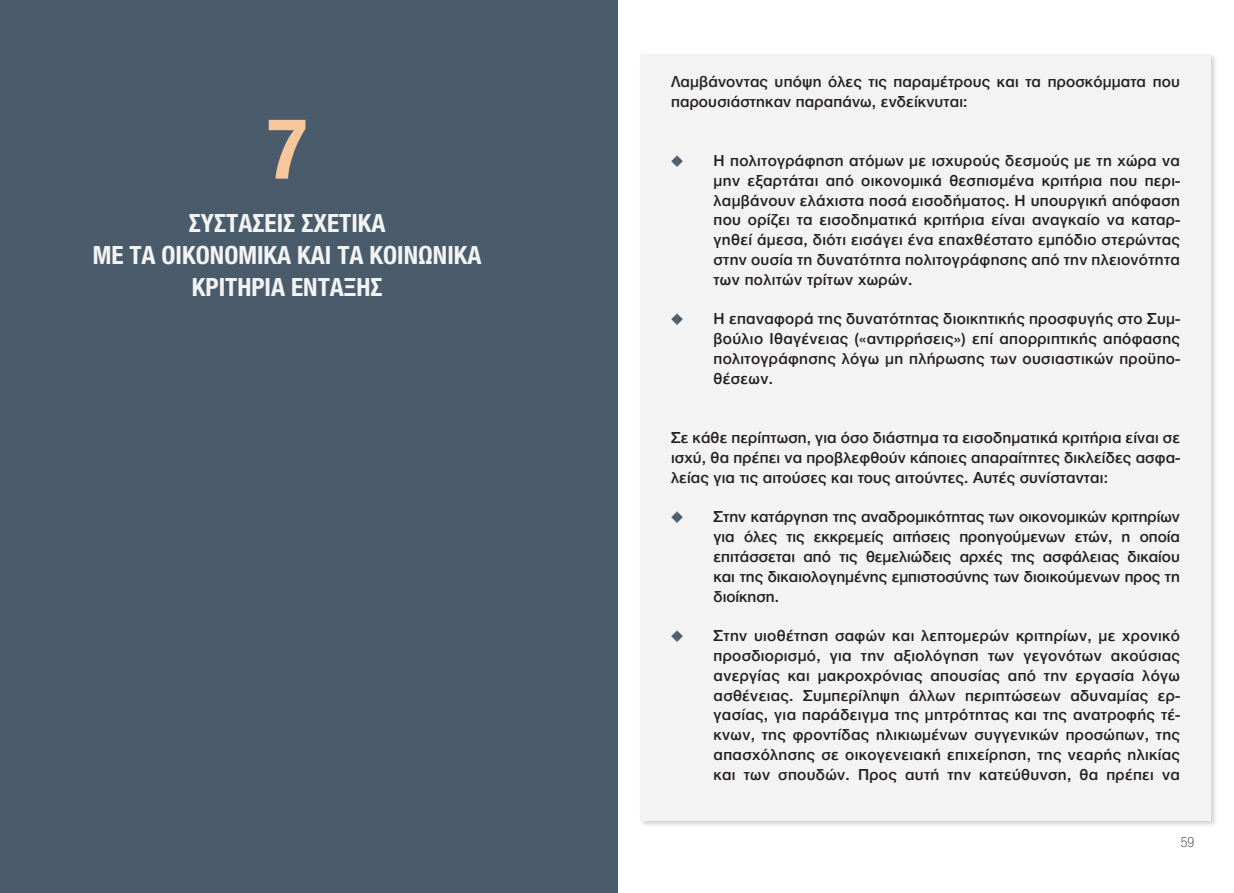
<style>
.page{position:relative;width:1234px;height:893px;background:#fff}
.page>*{position:absolute;margin:0;border:0;box-sizing:border-box;transform-origin:0 0}
.t1{font:700 condensed 90px "Helvetica Neue Greek";color:#f7c79b}
.t2{font:700 condensed 27px/32.4px "Helvetica Neue Greek";color:#f3f3f3;text-align:center}
.t3{font:500 16.5px/19.8px "Helvetica Neue Greek";letter-spacing:.01em;color:#231f20;text-align:justify}
.t4{font:16.5px "PF Agora Serif Pro";color:#4a5c6c}
.t5{font:15px "Helvetica Neue Greek X Lg Cond";color:#231f20}
</style>
<div class="page">
<div style="left:638px;top:52px;width:580px;height:776px;background:#231f20;opacity:.2"></div>
<div style="left:640px;top:54px;width:570px;height:767px;background:#f3f3f3"></div>
<div style="left:0;top:0;width:617px;height:893px;background:#4a5c6c"></div>
<h1 class="t1" style="left:265px;top:101px;width:45px">7</h1>
<h2 class="t2" style="left:93px;top:206px;width:390px">ΣΥΣΤΑΣΕΙΣ ΣΧΕΤΙΚΑ<br>ΜΕ ΤΑ ΟΙΚΟΝΟΜΙΚΑ ΚΑΙ ΤΑ ΚΟΙΝΩΝΙΚΑ<br>ΚΡΙΤΗΡΙΑ ΕΝΤΑΞΗΣ</h2>
<p class="t3" style="left:671px;top:71px;width:510px">Λαμβάνοντας υπόψη όλες τις παραμέτρους και τα προσκόμματα που παρουσιάστηκαν παραπάνω, ενδείκνυται:</p>
<p class="t4" style="left:669px;top:154px;width:16px">◀▶</p>
<p class="t4" style="left:669px;top:313px;width:16px">◀▶</p>
<p class="t3" style="left:713px;top:151px;width:468px">Η πολιτογράφηση ατόμων με ισχυρούς δεσμούς με τη χώρα να μην εξαρτάται από οικονομικά θεσπισμένα κριτήρια που περι&shy;λαμβάνουν ελάχιστα ποσά εισοδήματος. Η υπουργική απόφαση που ορίζει τα εισοδηματικά κριτήρια είναι αναγκαίο να καταρ&shy;γηθεί άμεσα, διότι εισάγει ένα επαχθέστατο εμπόδιο στερώντας στην ουσία τη δυνατότητα πολιτογράφησης από την πλειονότητα των πολιτών τρίτων χωρών.</p>
<p class="t3" style="left:713px;top:309px;width:468px">Η επαναφορά της δυνατότητας διοικητικής προσφυγής στο Συμ&shy;βούλιο Ιθαγένειας («αντιρρήσεις») επί απορριπτικής απόφασης πολιτογράφησης λόγω μη πλήρωσης των ουσιαστικών προϋπο&shy;θέσεων.</p>
<p class="t3" style="left:671px;top:428px;width:510px">Σε κάθε περίπτωση, για όσο διάστημα τα εισοδηματικά κριτήρια είναι σε ισχύ, θα πρέπει να προβλεφθούν κάποιες απαραίτητες δικλείδες ασφα&shy;λείας για τις αιτούσες και τους αιτούντες. Αυτές συνίστανται:</p>
<p class="t3" style="left:713px;top:507px;width:468px">Στην κατάργηση της αναδρομικότητας των οικονομικών κριτηρίων για όλες τις εκκρεμείς αιτήσεις προηγούμενων ετών, η οποία επιτάσσεται από τις θεμελιώδεις αρχές της ασφάλειας δικαίου και της δικαιολογημένης εμπιστοσύνης των διοικούμενων προς τη διοίκηση.</p>
<p class="t3" style="left:713px;top:626px;width:468px">Στην υιοθέτηση σαφών και λεπτομερών κριτηρίων, με χρονικό προσδιορισμό, για την αξιολόγηση των γεγονότων ακούσιας ανεργίας και μακροχρόνιας απουσίας από την εργασία λόγω ασθένειας. Συμπερίληψη άλλων περιπτώσεων αδυναμίας ερ&shy;γασίας, για παράδειγμα της μητρότητας και της ανατροφής τέ&shy;κνων, της φροντίδας ηλικιωμένων συγγενικών προσώπων, της απασχόλησης σε οικογενειακή επιχείρηση, της νεαρής ηλικίας και των σπουδών. Προς αυτή την κατεύθυνση, θα πρέπει να</p>
<p class="t4" style="left:669px;top:511px;width:16px">◀▶</p>
<p class="t4" style="left:669px;top:629px;width:16px">◀▶</p>
<p class="t5" style="left:1180px;top:834px;width:15px">59</p>
</div>
